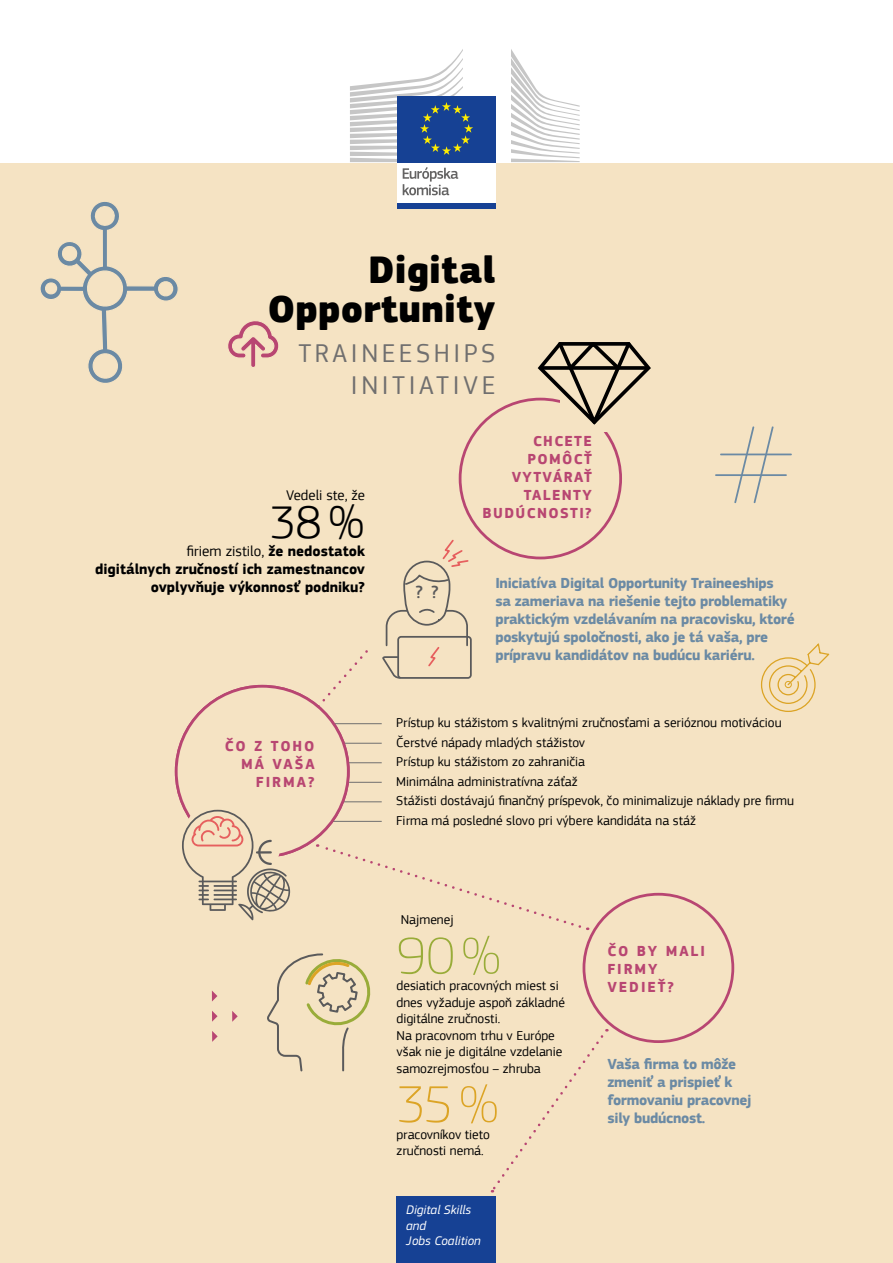
<style>
.page{position:relative;width:893px;height:1263px;background:#f5e3c3}
.page>*{position:absolute;margin:0;border:0;box-sizing:border-box;transform-origin:0 0}
.t1{font:100 54px "EC Square Sans Pro";color:#99ac39}
.t2{font:100 54px "EC Square Sans Pro";color:#dca425}
.t3{font:300 48px "EC Square Sans Pro";color:#000}
.t4{font:900 39.45px/39.5px "EC Square Sans Pro";color:#000;text-align:right}
.t5{font:27px/31.5px "EC Square Sans Pro";letter-spacing:.13em;color:#706f6f;text-align:right}
.t6{font:500 18.3px "EC Square Sans Pro";color:#5a5a5b}
.t7{font:700 15px/18px "EC Square Sans Pro";letter-spacing:-.02em;color:#6b8aa4}
.t8{font:700 15px/18px "EC Square Sans Pro";color:#000;text-align:right}
.t9{font:700 15px/18px "EC Square Sans Pro";letter-spacing:.13em;color:#b84672;text-align:right}
.t10{font:700 15px/18px "EC Square Sans Pro";letter-spacing:.09em;color:#b84672;text-align:right}
.t11{font:15px "EC Square Sans Pro";color:#000}
.t12{font:14.7px "EC Square Sans Pro";color:#000}
.t13{font:13.5px/16.5px "EC Square Sans Pro";color:#000}
.t14{font:italic 13.05px/15.6px "EC Square Sans Pro";color:#fff}
.s1{font-weight:700}
</style>
<div class="page">
<svg style="left:715px;top:426px;width:77px;height:77px"></svg>
<svg style="left:317px;top:844px;width:271px;height:86px"></svg>
<svg style="left:491px;top:1029px;width:116px;height:163px"></svg>
<svg style="left:760px;top:643px;width:70px;height:69px"></svg>
<div style="left:785px;top:681px;width:7px;height:7px;border:1px solid #dca425;border-radius:50%"></div>
<div style="left:583px;top:893px;width:151px;height:150px;border:3px solid #b84672;border-radius:50%"></div>
<hr style="left:317px;top:723px;width:65px;height:1px;background:#706f6f">
<hr style="left:317px;top:743px;width:65px;height:1px;background:#706f6f">
<hr style="left:317px;top:762px;width:65px;height:1px;background:#706f6f">
<hr style="left:317px;top:782px;width:65px;height:1px;background:#706f6f">
<hr style="left:317px;top:801px;width:65px;height:1px;background:#706f6f">
<hr style="left:317px;top:821px;width:65px;height:1px;background:#706f6f">
<div style="left:176px;top:686px;width:172px;height:171px;background:#f5e3c3;border-radius:50%"></div>
<svg style="left:228px;top:321px;width:51px;height:46px"></svg>
<div style="left:397px;top:1197px;width:99px;height:66px;background:#164194"></div>
<div style="left:0;top:0;width:893px;height:162px;background:#fff"></div>
<div style="left:397px;top:160px;width:99px;height:44px;background:#fff"></div>
<svg style="left:511px;top:49px;width:69px;height:113px"></svg>
<div style="left:397px;top:96px;width:99px;height:66px;background:#164194"></div>
<div style="left:397px;top:203px;width:99px;height:5px;background:#164194"></div>
<svg style="left:350px;top:49px;width:123px;height:146px"></svg>
<svg style="left:40px;top:201px;width:138px;height:182px"></svg>
<svg style="left:232px;top:1011px;width:6px;height:11px"></svg>
<svg style="left:212px;top:1011px;width:6px;height:11px"></svg>
<svg style="left:212px;top:990px;width:5px;height:11px"></svg>
<svg style="left:212px;top:1031px;width:6px;height:11px"></svg>
<svg style="left:267px;top:953px;width:104px;height:119px"></svg>
<svg style="left:182px;top:810px;width:108px;height:110px"></svg>
<div style="left:397px;top:636px;width:75px;height:43px;border:2px solid #5a5a5b;border-radius:3px"></div>
<svg style="left:314px;top:539px;width:156px;height:173px"></svg>
<svg style="left:535px;top:342px;width:116px;height:83px"></svg>
<h3 class="t4" style="left:268px;top:252px;width:229px">Digital<br>Opportunity</h3>
<h3 class="t5" style="left:298px;top:338px;width:198px">TRAINEESHIPS<br>INITIATIVE</h3>
<p class="t12" style="left:286px;top:487px;width:81px">Vedeli ste, že</p>
<h2 class="t3" style="left:270px;top:494px;width:97px">38%</h2>
<p class="t8" style="left:95px;top:561px;width:271px">digitálnych zručností ich zamestnancov ovplyvňuje výkonnosť podniku?</p>
<p class="t11" style="left:186px;top:542px;width:180px">firiem zistilo, <span class="s1">že nedostatok</span></p>
<p class="t9" style="left:225px;top:738px;width:91px">ČO Z TOHO<br>MÁ VAŠA<br>FIRMA?</p>
<h3 class="t6" style="left:416px;top:581px;width:24px">? ?</h3>
<p class="t10" style="left:483px;top:432px;width:111px">CHCETE<br>POMÔCŤ<br>VYTVÁRAŤ<br>TALENTY<br>BUDÚCNOSTI?</p>
<p class="t7" style="left:495px;top:575px;width:301px">Iniciatíva Digital Opportunity Traineeships<br>sa zameriava na riešenie tejto problematiky praktickým vzdelávaním na pracovisku, ktoré poskytujú spoločnosti, ako je tá vaša, pre prípravu kandidátov na budúcu kariéru.</p>
<p class="t13" style="left:396px;top:713px;width:399px;line-height:19.5px">Prístup ku stážistom s kvalitnými zručnosťami a serióznou motiváciou Čerstvé nápady mladých stážistov<br>Prístup ku stážistom zo zahraničia<br>Minimálna administratívna záťaž<br>Stážisti dostávajú finančný príspevok, čo minimalizuje náklady pre firmu Firma má posledné slovo pri výbere kandidáta na stáž</p>
<p class="t13" style="left:401px;top:911px;width:54px">Najmenej</p>
<h1 class="t1" style="left:396px;top:924px;width:106px">90%</h1>
<p class="t13" style="left:396px;top:977px;width:170px">desiatich pracovných miest si dnes vyžaduje aspoň základné digitálne zručnosti.<br>Na pracovnom trhu v Európe však nie je digitálne vzdelanie samozrejmosťou – zhruba</p>
<h1 class="t2" style="left:396px;top:1073px;width:104px">35%</h1>
<p class="t13" style="left:396px;top:1126px;width:95px">pracovníkov tieto zručnosti nemá.</p>
<p class="t14" style="left:406px;top:1202px;width:76px">Digital Skills and<br>Jobs Coalition</p>
<p class="t9" style="left:607px;top:942px;width:99px;text-align:left">ČO BY MALI<br>FIRMY<br>VEDIEŤ?</p>
<p class="t7" style="left:607px;top:1055px;width:146px">Vaša firma to môže zmeniť a prispieť k formovaniu pracovnej sily budúcnost.</p>
</div>
